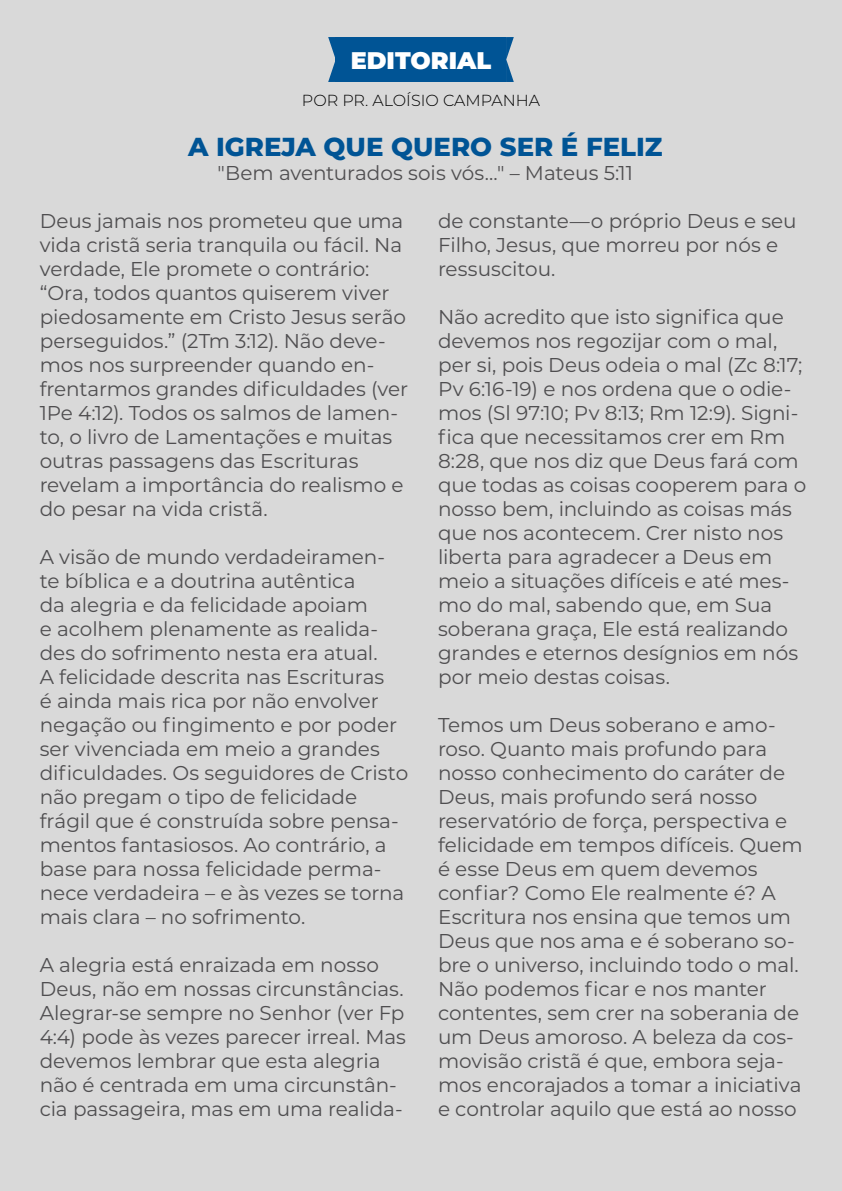
<style>
.page{position:relative;width:842px;height:1191px;background:#d9d9d9}
.page>*{position:absolute;margin:0;border:0;box-sizing:border-box;transform-origin:0 0}
.t_Editorial{font:800 26px "Montserrat";color:#005495}
.cx_editorial{font:900 24px "Montserrat";color:#fff}
.Texto{font:20px/24px "Montserrat";letter-spacing:-.005em;color:#4f4e50}
.t1{font:300 16px "Montserrat";color:#000}
</style>
<div class="page">
<div style="left:336px;top:37px;width:170px;height:45px;background:#005495"></div>
<svg style="left:328px;top:37px;width:8px;height:45px"></svg>
<svg style="left:506px;top:37px;width:8px;height:45px"></svg>
<p class="cx_editorial" style="left:351px;top:43px;width:142px">EDITORIAL</p>
<p class="t1" style="left:302px;top:89px;width:240px">POR PR. ALOÍSIO CAMPANHA</p>
<p class="t_Editorial" style="left:188px;top:128px;width:476px">A IGREJA QUE QUERO SER É FELIZ</p>
<p class="Texto" style="left:218px;top:160px;width:417px">"Bem aventurados sois vós..." – Mateus 5:11</p>
<p class="Texto" style="left:40px;top:208px;width:370px">Deus jamais nos prometeu que uma vida cristã seria tranquila ou fácil. Na verdade, Ele promete o contrário: “Ora, todos quantos quiserem viver piedosamente em Cristo Jesus serão perseguidos.” (2Tm 3:12). Não deve&shy;mos nos surpreender quando en&shy;frentarmos grandes dificuldades (ver 1Pe 4:12). Todos os salmos de lamen&shy;to, o livro de Lamentações e muitas outras passagens das Escrituras revelam a importância do realismo e do pesar na vida cristã.</p>
<p class="Texto" style="left:40px;top:544px;width:370px">A visão de mundo verdadeiramen&shy;te bíblica e a doutrina autêntica<br>da alegria e da felicidade apoiam<br>e acolhem plenamente as realida&shy;des do sofrimento nesta era atual.<br>A felicidade descrita nas Escrituras<br>é ainda mais rica por não envolver negação ou fingimento e por poder ser vivenciada em meio a grandes dificuldades. Os seguidores de Cristo não pregam o tipo de felicidade frágil que é construída sobre pensa&shy;mentos fantasiosos. Ao contrário, a base para nossa felicidade perma&shy;nece verdadeira – e às vezes se torna mais clara – no sofrimento.</p>
<p class="Texto" style="left:40px;top:952px;width:368px">A alegria está enraizada em nosso Deus, não em nossas circunstâncias.<br>Alegrar-se sempre no Senhor (ver Fp 4:4) pode às vezes parecer irreal. Mas devemos lembrar que esta alegria não é centrada em uma circunstân&shy;cia passageira, mas em uma realida-</p>
<p class="Texto" style="left:438px;top:208px;width:360px">de constante—o próprio Deus e seu<br>Filho, Jesus, que morreu por nós e ressuscitou.</p>
<p class="Texto" style="left:438px;top:304px;width:370px">Não acredito que isto significa que devemos nos regozijar com o mal, per si, pois Deus odeia o mal (Zc 8:17; Pv 6:16-19) e nos ordena que o odie&shy;mos (Sl 97:10; Pv 8:13; Rm 12:9). Signi&shy;fica que necessitamos crer em Rm 8:28, que nos diz que Deus fará com que todas as coisas cooperem para o nosso bem, incluindo as coisas más que nos acontecem. Crer nisto nos liberta para agradecer a Deus em meio a situações difíceis e até mes&shy;mo do mal, sabendo que, em Sua soberana graça, Ele está realizando grandes e eternos desígnios em nós por meio destas coisas.</p>
<p class="Texto" style="left:438px;top:712px;width:366px">Temos um Deus soberano e amo&shy;roso. Quanto mais profundo para nosso conhecimento do caráter de<br>Deus, mais profundo será nosso reservatório de força, perspectiva e felicidade em tempos difíceis. Quem é esse Deus em quem devemos confiar? Como Ele realmente é? A<br>Escritura nos ensina que temos um<br>Deus que nos ama e é soberano so&shy;bre o universo, incluindo todo o mal.<br>Não podemos ficar e nos manter contentes, sem crer na soberania de um Deus amoroso. A beleza da cos&shy;movisão cristã é que, embora seja&shy;mos encorajados a tomar a iniciativa e controlar aquilo que está ao nosso</p>
</div>
